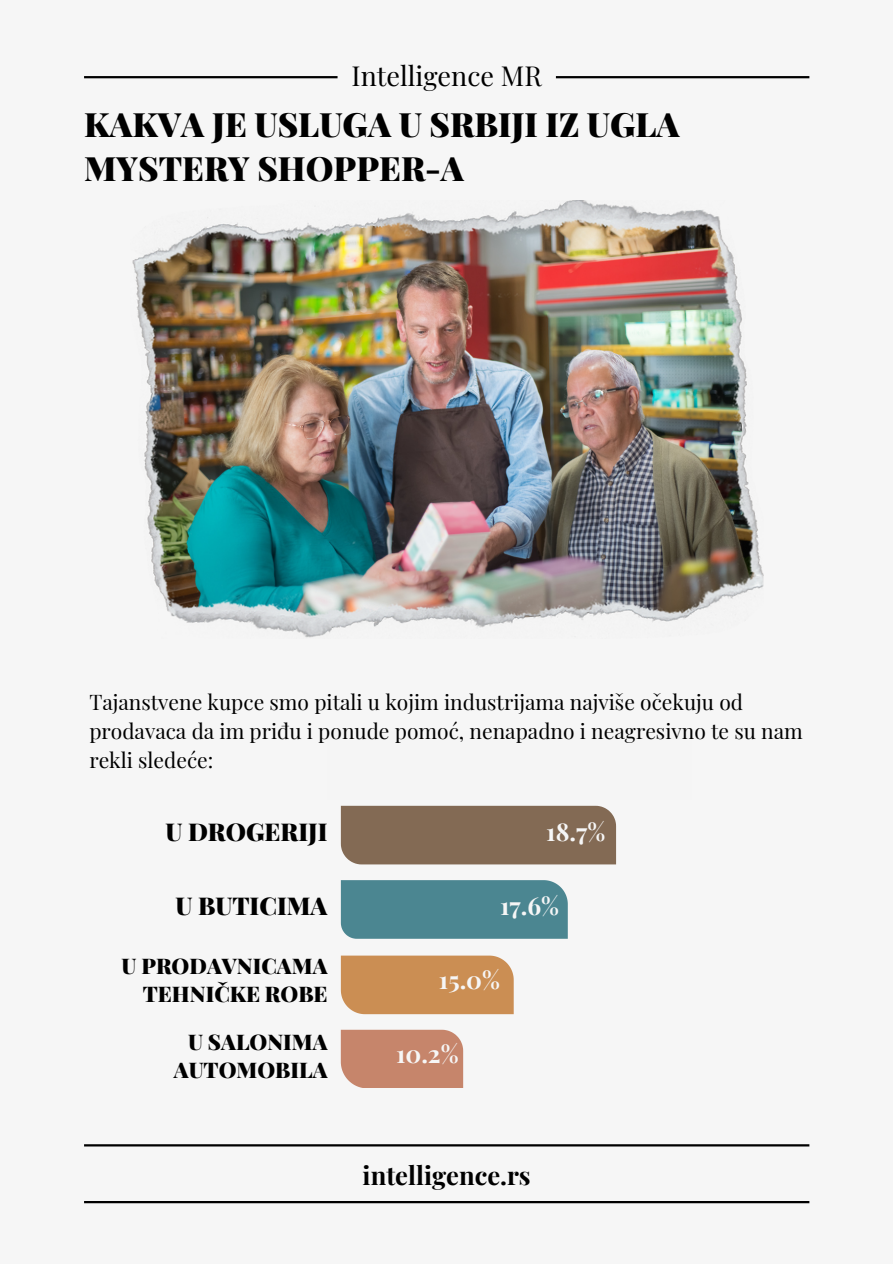
<style>
.page{position:relative;width:893px;height:1264px;background:#fff}
.page>*{position:absolute;margin:0;border:0;box-sizing:border-box;transform-origin:0 0}
.t1{font:900 33.6px/43.8px "Playfair Display";color:#000}
.t2{font:27px "Playfair Display";color:#000}
.t3{font:700 25.5px "Playfair Display";color:#000}
.t4{font:700 24.6px "Playfair Display";color:#f6f6f6}
.t5{font:900 24.6px "Playfair Display";color:#000}
.t6{font:900 21.6px "Playfair Display";color:#000}
.t7{font:21px/29.2px "Playfair Display";color:#000}
</style>
<div class="page">
<div style="left:0;top:0;width:892px;height:1263px;background:#f6f6f6"></div>
<hr style="left:84px;top:1200px;width:725px;height:3px;background:#000">
<hr style="left:84px;top:76px;width:253px;height:2px;background:#000">
<hr style="left:556px;top:76px;width:253px;height:2px;background:#000">
<hr style="left:84px;top:1144px;width:725px;height:2px;background:#000">
<img style="left:132px;top:200px;width:631px;height:438px">
<div style="left:341px;top:955px;width:172px;height:59px;background:#cb8e53"></div>
<div style="left:341px;top:1029px;width:122px;height:58px;background:#c6856b"></div>
<div style="left:341px;top:880px;width:226px;height:58px;background:#4b8691"></div>
<div style="left:341px;top:805px;width:275px;height:59px;background:#836a54"></div>
<p class="t2" style="left:351px;top:56px;width:192px">Intelligence MR</p>
<p class="t1" style="left:84px;top:101px;width:597px">KAKVA JE USLUGA U SRBIJI IZ UGLA<br>MYSTERY SHOPPER-A</p>
<p class="t7" style="left:89px;top:686px;width:715px">Tajanstvene kupce smo pitali u kojim industrijama najviše očekuju od prodavaca da im priđu i ponude pomoć, nenapadno i neagresivno te su nam rekli sledeće:</p>
<p class="t5" style="left:165px;top:814px;width:164px">U DROGERIJI</p>
<p class="t5" style="left:175px;top:888px;width:154px">U BUTICIMA</p>
<p class="t6" style="left:122px;top:950px;width:207px">U PRODAVNICAMA</p>
<p class="t6" style="left:143px;top:978px;width:186px">TEHNIČKE ROBE</p>
<p class="t6" style="left:188px;top:1026px;width:141px">U SALONIMA</p>
<p class="t6" style="left:174px;top:1054px;width:155px">AUTOMOBILA</p>
<p class="t4" style="left:546px;top:814px;width:60px">18.7%</p>
<p class="t4" style="left:500px;top:888px;width:60px">17.6%</p>
<p class="t4" style="left:439px;top:962px;width:63px">15.0%</p>
<p class="t4" style="left:396px;top:1035px;width:64px">10.2%</p>
<p class="t3" style="left:362px;top:1157px;width:170px">intelligence.rs</p>
</div>
